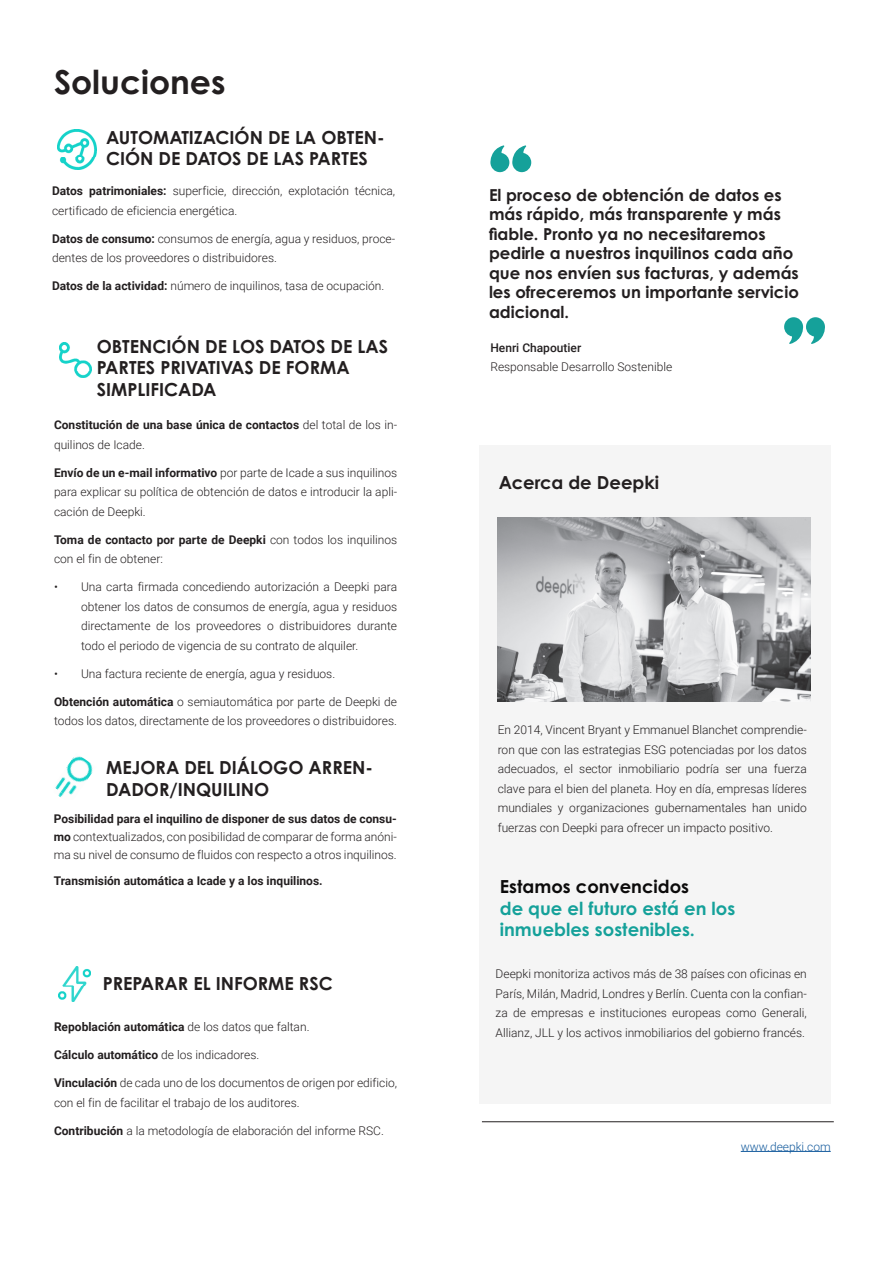
<style>
.page{position:relative;width:893px;height:1263px;background:#fff}
.page>*{position:absolute;margin:0;border:0;box-sizing:border-box;transform-origin:0 0}
.t1{font:700 33px "Century Gothic Pro";color:#231f20}
.t2{font:700 18px/21.6px "Century Gothic Pro";color:#231f20}
.t3{font:700 18px/21.6px "Century Gothic Pro";color:#15a19a}
.t4{font:700 16.5px/19.5px "Century Gothic Pro";color:#231f20}
.t5{font:300 12px/19.5px "Roboto";color:#231f20}
.t6{font:700 12px/19.5px "Roboto";color:#231f20}
.t7{font:300 12px "Roboto";color:#175d9e}
.s1{font-weight:700}
.s2{font-weight:300}
.s3{font-weight:500}
.s4{color:#0c0b0b}
</style>
<div class="page">
<img style="left:57px;top:129px;width:40px;height:40px">
<img style="left:59px;top:342px;width:33px;height:35px">
<img style="left:56px;top:756px;width:37px;height:38px">
<img style="left:55px;top:787px;width:17px;height:11px">
<img style="left:58px;top:966px;width:32px;height:36px">
<hr style="left:741px;top:1151px;width:90px;height:1px;background:#175d9e">
<hr style="left:482px;top:1121px;width:352px;height:1px;background:#231f20">
<svg style="left:490px;top:145px;width:41px;height:27px"></svg>
<svg style="left:784px;top:317px;width:41px;height:27px"></svg>
<div style="left:479px;top:445px;width:352px;height:658px;background:#f5f5f5"></div>
<img style="left:498px;top:517px;width:313px;height:184px">
<p class="t1" style="left:54px;top:61px;width:173px">Soluciones</p>
<p class="t2" style="left:106px;top:126px;width:280px">AUTOMATIZACIÓN DE LA OBTEN-<br>CIÓN DE DATOS DE LAS PARTES</p>
<p class="t5" style="left:52px;top:181px;width:345px"><span class="s1">Datos patrimoniales:</span> superficie, dirección, explotación técnica, certificado de eficiencia energética.</p>
<p class="t5" style="left:52px;top:228px;width:345px"><span class="s1">Datos de consumo:</span> consumos de energía, agua y residuos, proce&shy;dentes de los proveedores o distribuidores.</p>
<p class="t5" style="left:52px;top:276px;width:334px"><span class="s1">Datos de la actividad:</span> número de inquilinos, tasa de ocupación.</p>
<p class="t2" style="left:97px;top:335px;width:293px">OBTENCIÓN DE LOS DATOS DE LAS<br>PARTES PRIVATIVAS DE FORMA</p>
<p class="t2" style="left:97px;top:378px;width:121px">SIMPLIFICADA</p>
<p class="t6" style="left:54px;top:415px;width:345px">Constitución de una base única de contactos <span class="s2">del total de los in&shy;quilinos de Icade.</span></p>
<p class="t5" style="left:54px;top:462px;width:345px;text-align:justify"><span class="s1">Envío de un e-mail informativo</span> por parte de Icade a sus inquilinos para explicar su política de obtención de datos e introducir la apli&shy;cación de Deepki.</p>
<p class="t5" style="left:54px;top:529px;width:345px"><span class="s1">Toma de contacto por parte de Deepki</span> con todos los inquilinos con el fin de obtener:</p>
<p class="t5" style="left:81px;top:577px;width:318px;text-align:justify;text-indent:-27px">• Una carta firmada concediendo autorización a Deepki para obtener los datos de consumos de energía, agua y residuos directamente de los proveedores o distribuidores durante todo el periodo de vigencia de su contrato de alquiler.</p>
<p class="t5" style="left:54px;top:663px;width:283px">• Una factura reciente de energía, agua y residuos.</p>
<p class="t5" style="left:54px;top:691px;width:345px"><span class="s1">Obtención automática</span> o semiautomática por parte de Deepki de todos los datos, directamente de los proveedores o distribuidores.</p>
<p class="t2" style="left:106px;top:757px;width:268px">MEJORA DEL DIÁLOGO ARREN-<br>DADOR/INQUILINO</p>
<p class="t5" style="left:54px;top:809px;width:345px;line-height:18px;text-align:justify"><span class="s1">Posibilidad para el inquilino de disponer de sus datos de consu&shy;mo</span> contextualizados, con posibilidad de comparar de forma anóni&shy;ma su nivel de consumo de fluidos con respecto a otros inquilinos.</p>
<p class="t6" style="left:54px;top:871px;width:271px">Transmisión automática a Icade y a los inquilinos.</p>
<p class="t2" style="left:103px;top:973px;width:232px">PREPARAR EL INFORME RSC</p>
<p class="t6" style="left:54px;top:1017px;width:257px">Repoblación automática <span class="s2">de los datos que faltan.</span></p>
<p class="t6" style="left:54px;top:1045px;width:207px">Cálculo automático <span class="s2">de los indicadores.</span></p>
<p class="t5" style="left:54px;top:1073px;width:345px"><span class="s1">Vinculación</span> de cada uno de los documentos de origen por edificio, con el fin de facilitar el trabajo de los auditores.</p>
<p class="t5" style="left:54px;top:1120px;width:331px"><span class="s1">Contribución</span> a la metodología de elaboración del informe RSC.</p>
<p class="t4" style="left:489px;top:185px;width:311px">El proceso de obtención de datos es más rápido, más transparente y más fiable. Pronto ya no necesitaremos pedirle a nuestros inquilinos cada año que nos envíen sus facturas, y además les ofreceremos un importante servicio adicional.</p>
<p class="t5" style="left:490px;top:337px;width:183px"><span class="s3">Henri Chapoutier<br></span>Responsable Desarrollo Sostenible</p>
<p class="t2" style="left:499px;top:471px;width:162px">Acerca de Deepki</p>
<p class="t5" style="left:498px;top:720px;width:311px;text-align:justify">En 2014, Vincent Bryant y Emmanuel Blanchet comprendie&shy;ron que con las estrategias ESG potenciadas por los datos adecuados, el sector inmobiliario podría ser una fuerza clave para el bien del planeta. Hoy en día, empresas líderes mundiales y organizaciones gubernamentales han unido fuerzas con Deepki para ofrecer un impacto positivo.</p>
<p class="t3" style="left:500px;top:876px;width:237px"><span class="s4">Estamos convencidos<br></span>de que el futuro está en los inmuebles sostenibles.</p>
<p class="t5" style="left:496px;top:964px;width:313px;text-align:justify">Deepki monitoriza activos más de 38 países con oficinas en París, Milán, Madrid, Londres y Berlín. Cuenta con la confian&shy;za de empresas e instituciones europeas como Generali, Allianz, JLL y los activos inmobiliarios del gobierno francés.</p>
<p class="t7" style="left:741px;top:1138px;width:91px">www.deepki.com</p>
</div>
